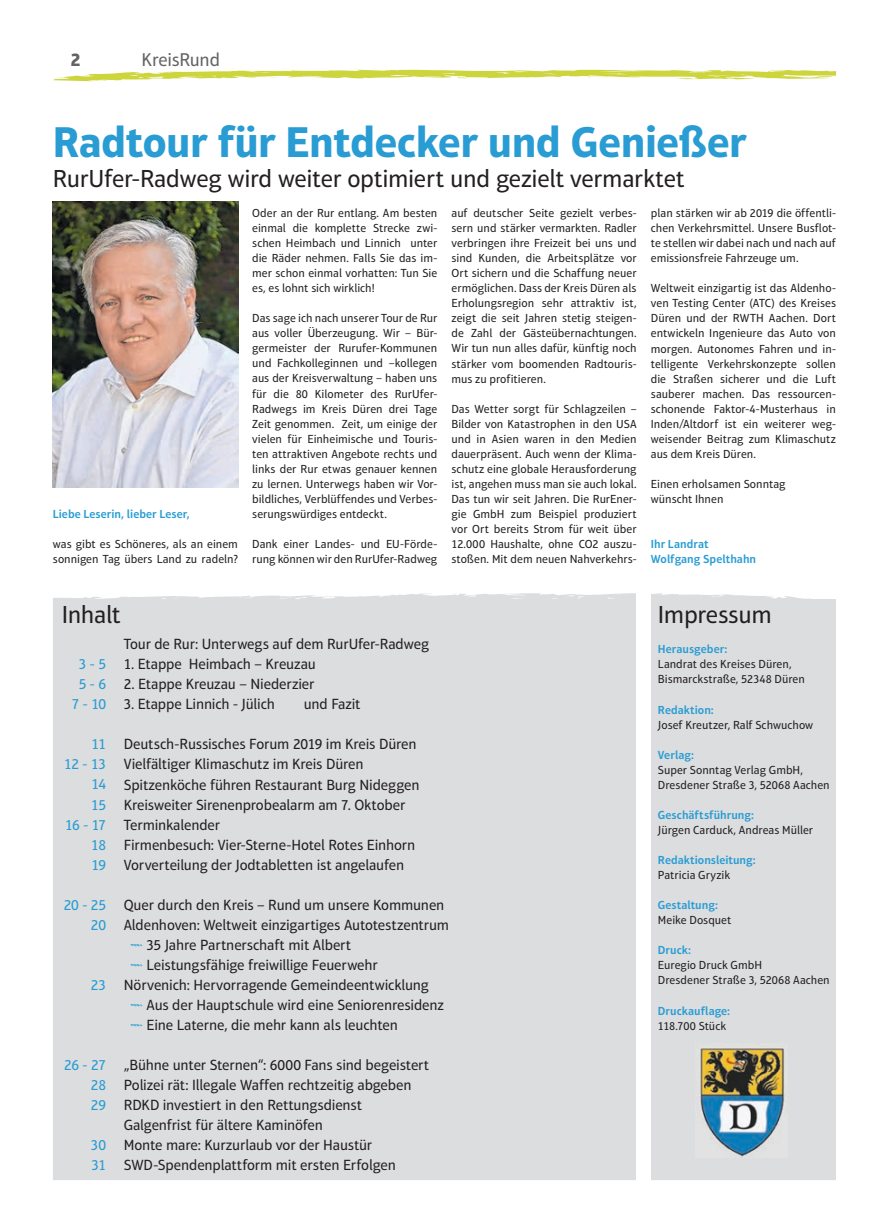
<style>
.page{position:relative;width:889px;height:1217px;background:#fff}
.page>*{position:absolute;margin:0;border:0;box-sizing:border-box;transform-origin:0 0}
.t1{font:700 43.75px "Aptifer Sans LT Pro";letter-spacing:-.01em;color:#289cd3}
.t2{font:25px "Aptifer Sans LT Pro";letter-spacing:-.015em;color:#231f20}
.t3{font:18.75px "Aptifer Sans LT Pro";letter-spacing:-.015em;color:#636366}
.t4{font:700 18.75px "Aptifer Sans LT Pro";color:#636366}
.t5{font:15px/20px "Aptifer Sans LT Pro";letter-spacing:-.01em;color:#231f20}
.t6{font:15px/20px "Aptifer Sans LT Pro";letter-spacing:-.015em;color:#289cd3;text-align:right}
.t7{font:11.88px/15px "Aptifer Sans LT Pro";color:#231f20}
.t8{font:600 11.88px/15px "Aptifer Sans LT Pro";color:#289cd3}
</style>
<div class="page">
<svg style="left:53px;top:69px;width:783px;height:12px"></svg>
<div style="left:53px;top:593px;width:783px;height:586px;background:#dcdddf"></div>
<div style="left:637px;top:593px;width:14px;height:589px;background:#fff"></div>
<img style="left:53px;top:202px;width:185px;height:285px">
<img style="left:695px;top:1043px;width:92px;height:114px">
<svg style="left:131px;top:943px;width:12px;height:3px"></svg>
<svg style="left:131px;top:963px;width:12px;height:3px"></svg>
<svg style="left:131px;top:1003px;width:12px;height:3px"></svg>
<svg style="left:131px;top:1023px;width:12px;height:3px"></svg>
<h3 class="t4" style="left:71px;top:49px;width:12px">2</h3>
<h3 class="t3" style="left:142px;top:49px;width:80px">KreisRund</h3>
<h1 class="t1" style="left:53px;top:115px;width:695px">Radtour für Entdecker und Genießer</h1>
<h2 class="t2" style="left:53px;top:164px;width:633px">RurUfer-Radweg wird weiter optimiert und gezielt vermarktet</h2>
<p class="t8" style="left:53px;top:506px;width:138px">Liebe Leserin, lieber Leser,</p>
<p class="t7" style="left:53px;top:536px;width:187px">was gibt es Schöneres, als an einem sonnigen Tag übers Land zu radeln?</p>
<p class="t7" style="left:252px;top:205px;width:187px;text-align:justify">Oder an der Rur entlang. Am besten einmal die komplette Strecke zwi&shy;schen Heimbach und Linnich unter die Räder nehmen. Falls Sie das im&shy;mer schon einmal vorhatten: Tun Sie es, es lohnt sich wirklich!</p>
<p class="t7" style="left:252px;top:311px;width:187px;text-align:justify">Das sage ich nach unserer Tour de Rur aus voller Überzeugung. Wir – Bür&shy;germeister der Rurufer-Kommunen und Fachkolleginnen und –kollegen aus der Kreisverwaltung – haben uns für die 80 Kilometer des RurUfer-Radwegs im Kreis Düren drei Tage Zeit genommen. Zeit, um einige der vielen für Einheimische und Touris&shy;ten attraktiven Angebote rechts und links der Rur etwas genauer kennen zu lernen. Unterwegs haben wir Vor&shy;bildliches, Verblüffendes und Verbes&shy;serungswürdiges entdeckt.</p>
<p class="t7" style="left:252px;top:536px;width:187px">Dank einer Landes- und EU-Förde&shy;rung können wir den RurUfer-Radweg</p>
<p class="t7" style="left:452px;top:205px;width:187px;text-align:justify">auf deutscher Seite gezielt verbes&shy;sern und stärker vermarkten. Radler verbringen ihre Freizeit bei uns und sind Kunden, die Arbeitsplätze vor Ort sichern und die Schaffung neuer ermöglichen. Dass der Kreis Düren als Erholungsregion sehr attraktiv ist, zeigt die seit Jahren stetig steigen&shy;de Zahl der Gästeübernachtungen.<br>Wir tun nun alles dafür, künftig noch stärker vom boomenden Radtouris&shy;mus zu profitieren.</p>
<p class="t7" style="left:452px;top:401px;width:187px;text-align:justify">Das Wetter sorgt für Schlagzeilen – Bilder von Katastrophen in den USA und in Asien waren in den Medien dauerpräsent. Auch wenn der Klima&shy;schutz eine globale Herausforderung ist, angehen muss man sie auch lokal.<br>Das tun wir seit Jahren. Die RurEner&shy;gie GmbH zum Beispiel produziert vor Ort bereits Strom für weit über 12.000 Haushalte, ohne CO2 auszu&shy;stoßen. Mit dem neuen Nahverkehrs-</p>
<p class="t7" style="left:651px;top:205px;width:187px;text-align:justify">plan stärken wir ab 2019 die öffentli&shy;chen Verkehrsmittel. Unsere Busflot&shy;te stellen wir dabei nach und nach auf emissionsfreie Fahrzeuge um.</p>
<p class="t7" style="left:651px;top:281px;width:187px;text-align:justify">Weltweit einzigartig ist das Aldenho&shy;ven Testing Center (ATC) des Kreises Düren und der RWTH Aachen. Dort entwickeln Ingenieure das Auto von morgen. Autonomes Fahren und in&shy;telligente Verkehrskonzepte sollen die Straßen sicherer und die Luft sauberer machen. Das ressourcen&shy;schonende Faktor-4-Musterhaus in Inden/Altdorf ist ein weiterer weg&shy;weisender Beitrag zum Klimaschutz aus dem Kreis Düren.</p>
<p class="t7" style="left:651px;top:476px;width:136px">Einen erholsamen Sonntag wünscht Ihnen</p>
<p class="t8" style="left:651px;top:536px;width:107px">Ihr Landrat<br>Wolfgang Spelthahn</p>
<h2 class="t2" style="left:62px;top:600px;width:61px">Inhalt</h2>
<h2 class="t2" style="left:658px;top:600px;width:115px">Impressum</h2>
<p class="t6" style="left:72px;top:654px;width:36px;text-align:center">3 - 5<br>5 - 6<br>7 - 10</p>
<p class="t6" style="left:64px;top:734px;width:43px">11<br>12 - 13<br>14<br>15<br>16 - 17<br>18<br>19</p>
<p class="t6" style="left:64px;top:894px;width:44px">20 - 25<br>20</p>
<p class="t6" style="left:91px;top:974px;width:17px">23</p>
<p class="t6" style="left:91px;top:1054px;width:17px;text-align:justify;text-indent:-27px">26 - 27<br>28<br>29</p>
<p class="t6" style="left:91px;top:1134px;width:17px;text-align:left">30<br>31</p>
<p class="t5" style="left:124px;top:634px;width:307px">Tour de Rur: Unterwegs auf dem RurUfer-Radweg</p>
<p class="t5" style="left:124px;top:654px;width:194px">1. Etappe Heimbach – Kreuzau</p>
<p class="t5" style="left:124px;top:674px;width:192px">2. Etappe Kreuzau – Niederzier</p>
<p class="t5" style="left:124px;top:694px;width:153px">3. Etappe Linnich - Jülich</p>
<p class="t5" style="left:304px;top:694px;width:58px">und Fazit</p>
<p class="t5" style="left:124px;top:734px;width:297px">Deutsch-Russisches Forum 2019 im Kreis Düren Vielfältiger Klimaschutz im Kreis Düren Spitzenköche führen Restaurant Burg Nideggen Kreisweiter Sirenenprobealarm am 7. Oktober Terminkalender<br>Firmenbesuch: Vier-Sterne-Hotel Rotes Einhorn Vorverteilung der Jodtabletten ist angelaufen</p>
<p class="t5" style="left:124px;top:894px;width:322px">Quer durch den Kreis – Rund um unsere Kommunen</p>
<p class="t5" style="left:124px;top:914px;width:327px">Aldenhoven: Weltweit einzigartiges Autotestzentrum</p>
<p class="t5" style="left:147px;top:934px;width:206px">35 Jahre Partnerschaft mit Albert</p>
<p class="t5" style="left:147px;top:954px;width:233px">Leistungsfähige freiwillige Feuerwehr</p>
<p class="t5" style="left:124px;top:974px;width:307px">Nörvenich: Hervorragende Gemeindeentwicklung</p>
<p class="t5" style="left:147px;top:994px;width:299px">Aus der Hauptschule wird eine Seniorenresidenz</p>
<p class="t5" style="left:147px;top:1014px;width:253px">Eine Laterne, die mehr kann als leuchten</p>
<p class="t5" style="left:124px;top:1054px;width:307px">„Bühne unter Sternen“: 6000 Fans sind begeistert Polizei rät: Illegale Waffen rechtzeitig abgeben RDKD investiert in den Rettungsdienst Galgenfrist für ältere Kaminöfen<br>Monte mare: Kurzurlaub vor der Haustür SWD-Spendenplattform mit ersten Erfolgen</p>
<p class="t8" style="left:658px;top:641px;width:71px">Herausgeber:</p>
<p class="t7" style="left:658px;top:656px;width:148px">Landrat des Kreises Düren,<br>Bismarckstraße, 52348 Düren</p>
<p class="t8" style="left:658px;top:702px;width:57px">Redaktion:</p>
<p class="t7" style="left:658px;top:717px;width:157px">Josef Kreutzer, Ralf Schwuchow</p>
<p class="t8" style="left:658px;top:747px;width:38px">Verlag:</p>
<p class="t7" style="left:658px;top:762px;width:173px">Super Sonntag Verlag GmbH,<br>Dresdener Straße 3, 52068 Aachen</p>
<p class="t8" style="left:658px;top:807px;width:98px">Geschäftsführung:</p>
<p class="t7" style="left:658px;top:822px;width:157px">Jürgen Carduck, Andreas Müller</p>
<p class="t8" style="left:658px;top:852px;width:99px">Redaktionsleitung:</p>
<p class="t7" style="left:658px;top:867px;width:74px">Patricia Gryzik</p>
<p class="t8" style="left:658px;top:897px;width:62px">Gestaltung:</p>
<p class="t7" style="left:658px;top:912px;width:75px">Meike Dosquet</p>
<p class="t8" style="left:658px;top:942px;width:35px">Druck:</p>
<p class="t7" style="left:658px;top:957px;width:173px">Euregio Druck GmbH<br>Dresdener Straße 3, 52068 Aachen</p>
<p class="t8" style="left:658px;top:1002px;width:74px">Druckauflage:</p>
<p class="t7" style="left:658px;top:1017px;width:70px">118.700 Stück</p>
</div>
